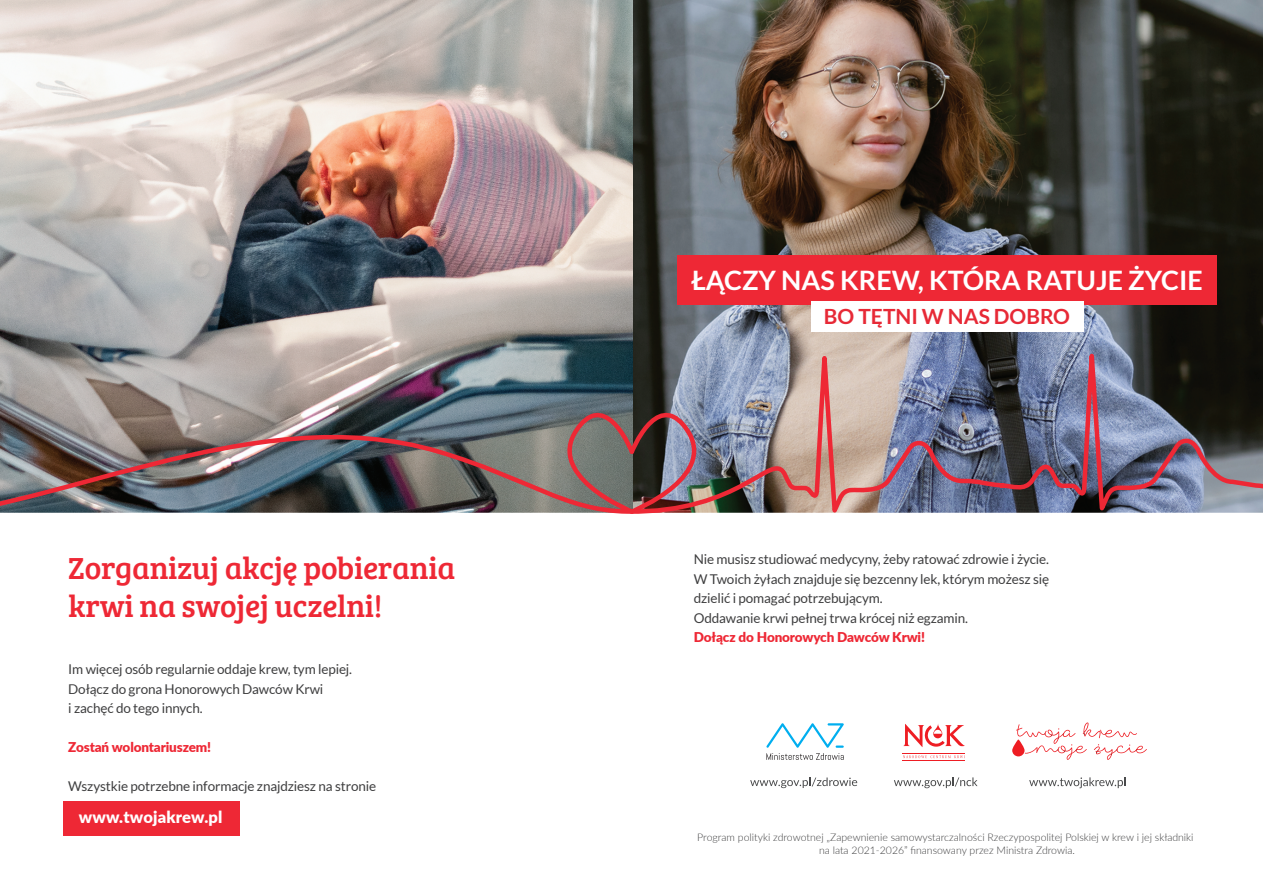
<style>
.page{position:relative;width:1263px;height:893px;background:#fff}
.page>*{position:absolute;margin:0;border:0;box-sizing:border-box;transform-origin:0 0}
.t1{font:31.5px/37.8px "Bree Serif";letter-spacing:-.01em;color:#ee2835}
.t2{font:700 26.85px "Lato";color:#fff}
.t3{font:700 21px "Lato";color:#e72936}
.t4{font:900 16.5px "Lato";letter-spacing:.01em;color:#fff}
.t5{font:13.5px/19.5px "Lato";letter-spacing:-.01em;color:#3e3e3f}
.t6{font:900 13.5px "Lato";letter-spacing:-.01em;color:#ee2835}
.t7{font:300 10.5px/12.6px "Lato";color:#3e3e3f;text-align:center}
</style>
<div class="page">
<img style="left:633px;top:0;width:630px;height:789px">
<img style="left:0;top:0;width:633px;height:836px">
<img style="left:0;top:221px;width:1263px;height:308px">
<img style="left:539px;top:386px;width:186px;height:130px">
<div style="left:64px;top:801px;width:176px;height:34px;background:#ee2835"></div>
<svg style="left:766px;top:723px;width:78px;height:37px"></svg>
<svg style="left:750px;top:777px;width:107px;height:11px"></svg>
<svg style="left:903px;top:723px;width:62px;height:24px"></svg>
<svg style="left:903px;top:755px;width:62px;height:3px"></svg>
<hr style="left:903px;top:753px;width:62px;height:1px;background:#ee1d23">
<hr style="left:903px;top:760px;width:62px;height:1px;background:#ee1d23">
<svg style="left:894px;top:777px;width:83px;height:11px"></svg>
<svg style="left:1012px;top:722px;width:135px;height:38px"></svg>
<svg style="left:1029px;top:777px;width:96px;height:11px"></svg>
<h1 class="t1" style="left:68px;top:548px;width:388px">Zorganizuj akcję pobierania krwi na swojej uczelni!</h1>
<p class="t5" style="left:68px;top:659px;width:285px">Im więcej osób regularnie oddaje krew, tym lepiej.<br>Dołącz do grona Honorowych Dawców Krwi<br>i zachęć do tego innych.</p>
<p class="t6" style="left:68px;top:737px;width:144px">Zostań wolontariuszem!</p>
<p class="t5" style="left:68px;top:776px;width:309px">Wszystkie potrzebne informacje znajdziesz na stronie</p>
<p class="t4" style="left:79px;top:805px;width:145px">www.twojakrew.pl</p>
<h2 class="t2" style="left:691px;top:264px;width:513px">ŁĄCZY NAS KREW, KTÓRA RATUJE ŻYCIE</h2>
<h3 class="t3" style="left:824px;top:304px;width:248px">BO TĘTNI W NAS DOBRO</h3>
<p class="t5" style="left:694px;top:550px;width:357px">Nie musisz studiować medycyny, żeby ratować zdrowie i życie.<br>W Twoich żyłach znajduje się bezcenny lek, którym możesz się dzielić i pomagać potrzebującym.<br>Oddawanie krwi pełnej trwa krócej niż egzamin.</p>
<p class="t6" style="left:694px;top:627px;width:233px">Dołącz do Honorowych Dawców Krwi!</p>
<p class="t7" style="left:697px;top:831px;width:498px">Program polityki zdrowotnej „Zapewnienie samowystarczalności Rzeczypospolitej Polskiej w krew i jej składniki na lata 2021-2026” finansowany przez Ministra Zdrowia.</p>
</div>
